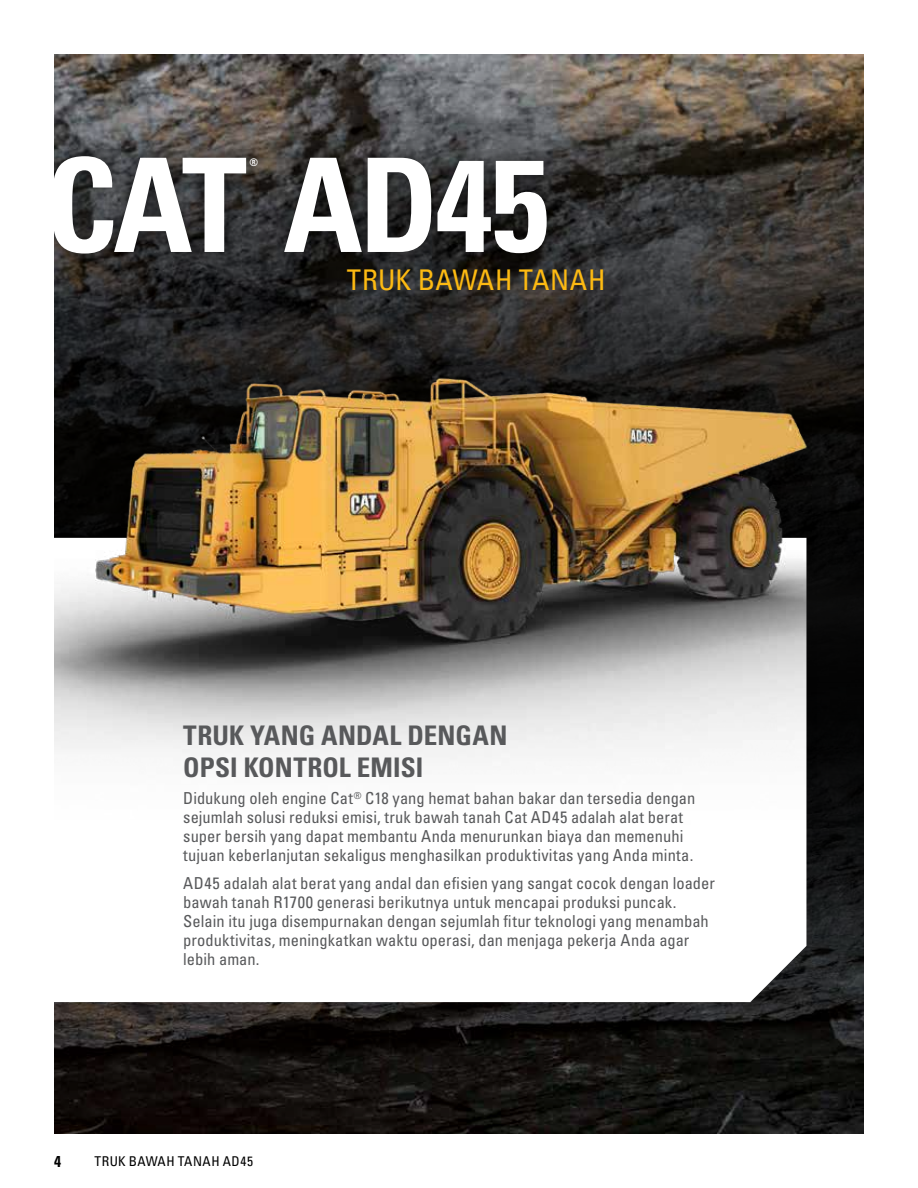
<style>
.page{position:relative;width:918px;height:1188px;background:#fff}
.page>*{position:absolute;margin:0;border:0;box-sizing:border-box;transform-origin:0 0}
.t1{font:700 condensed 130.5px "Univers LT Std";letter-spacing:-.03em;color:#fff}
.t2{font:condensed 28.5px "Univers LT Std";letter-spacing:.01em;color:#fdba12}
.t3{font:700 condensed 27px/31px "Univers LT Std";color:#58595b}
.t4{font:condensed 16.5px/19px "Univers LT Std";color:#58595b}
.t5{font:700 condensed 15.75px "Univers LT Std";color:#000}
.t6{font:condensed 13.5px "Univers LT Std";letter-spacing:.04em;color:#000}
.t7{font:700 condensed 10.5px "Univers LT Std";color:#fff}
</style>
<div class="page">
<svg style="left:54px;top:842px;width:810px;height:292px;background:#141210"></svg>
<svg style="left:54px;top:54px;width:810px;height:239px;background:#514c47"></svg>
<div style="left:22px;top:525px;width:797px;height:490px;background:#000;opacity:.15"></div>
<svg style="left:54px;top:842px;width:752px;height:160px"></svg>
<img style="left:54px;top:293px;width:810px;height:549px">
<div style="left:34px;top:138px;width:531px;height:134px;background:#000;opacity:.75"></div>
<div style="left:0;top:54px;width:54px;height:1080px;background:#fff"></div>
<h1 class="t1" style="left:45px;top:126px;width:505px">CAT AD45</h1>
<p class="t7" style="left:250px;top:156px;width:10px">®</p>
<h2 class="t2" style="left:347px;top:262px;width:260px">TRUK BAWAH TANAH</h2>
<h3 class="t3" style="left:183px;top:720px;width:326px">TRUK YANG ANDAL DENGAN<br>OPSI KONTROL EMISI</h3>
<p class="t4" style="left:183px;top:789px;width:514px">Didukung oleh engine Cat<sup>®</sup> C18 yang hemat bahan bakar dan tersedia dengan sejumlah solusi reduksi emisi, truk bawah tanah Cat AD45 adalah alat berat super bersih yang dapat membantu Anda menurunkan biaya dan memenuhi tujuan keberlanjutan sekaligus menghasilkan produktivitas yang Anda minta.</p>
<p class="t4" style="left:183px;top:874px;width:533px">AD45 adalah alat berat yang andal dan efisien yang sangat cocok dengan loader bawah tanah R1700 generasi berikutnya untuk mencapai produksi puncak.<br>Selain itu juga disempurnakan dengan sejumlah fitur teknologi yang menambah produktivitas, meningkatkan waktu operasi, dan menjaga pekerja Anda agar lebih aman.</p>
<p class="t5" style="left:54px;top:1151px;width:8px">4</p>
<p class="t6" style="left:94px;top:1153px;width:160px">TRUK BAWAH TANAH AD45</p>
</div>
